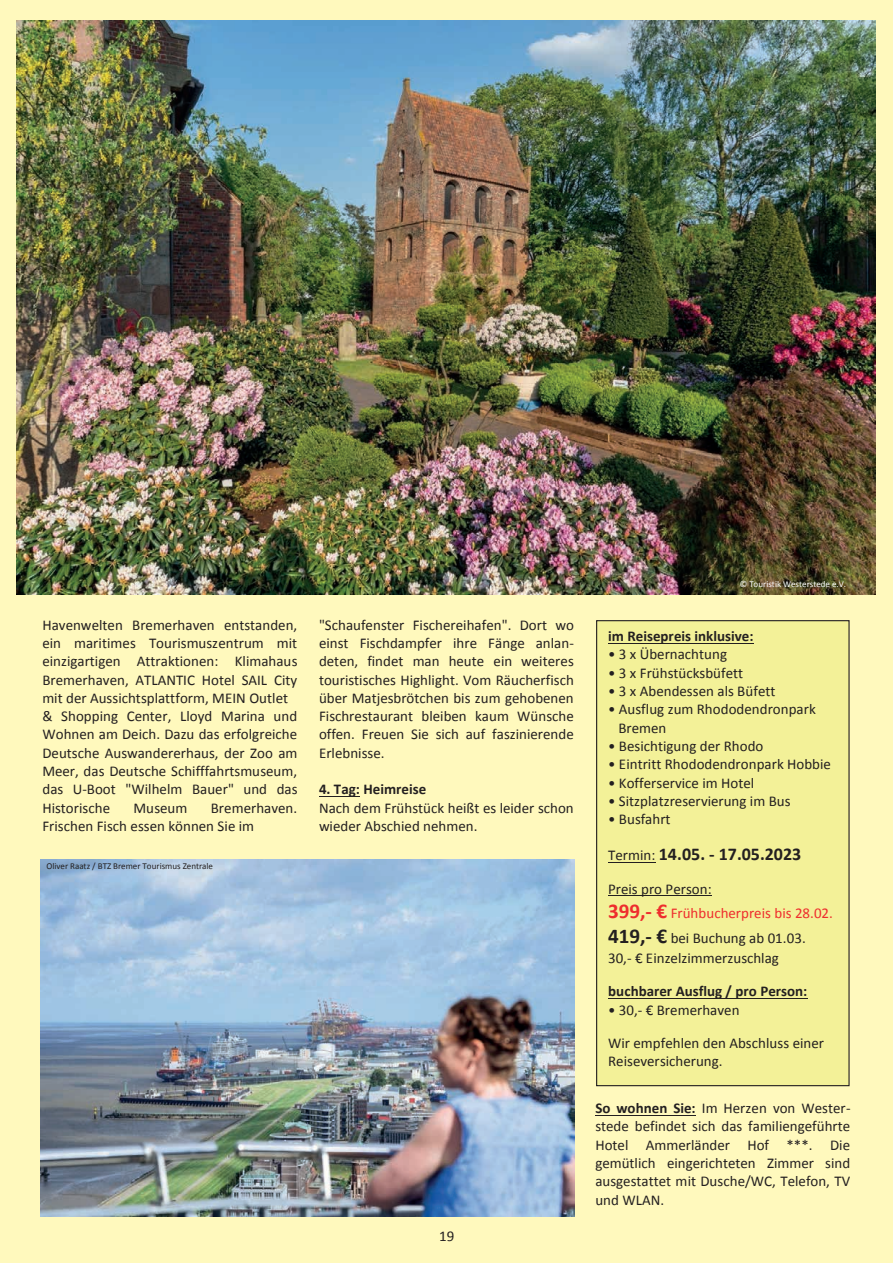
<style>
.page{position:relative;width:893px;height:1263px;background:#fff9bd}
.page>*{position:absolute;margin:0;border:0;box-sizing:border-box;transform-origin:0 0}
.t1{font:700 18px "Calibri";color:#231f20}
.t2{font:15px/18.3px "Calibri";color:#231f20}
.t3{font:700 15px "Calibri";color:#231f20}
.t4{font:15px/24.2px "Calibri";color:#ee2d2d}
.t5{font:9px "Calibri";color:#231f20}
.t6{font:9px "Calibri";color:#fff}
.s1{font-weight:400;font-size:15px}
.s2{color:#231f20}
.s3{font-weight:700;font-size:21px}
.s4{font-weight:700}
</style>
<div class="page">
<img style="left:16px;top:20px;width:860px;height:575px">
<img style="left:41px;top:860px;width:533px;height:357px">
<hr style="left:319px;top:796px;width:41px;height:1px;background:#231f20">
<hr style="left:595px;top:1115px;width:101px;height:1px;background:#231f20">
<div style="left:597px;top:621px;width:252px;height:465px;background:#f3f198"></div>
<div style="left:596px;top:620px;width:254px;height:466px;border:1px solid #231f20"></div>
<hr style="left:608px;top:643px;width:146px;height:1px;background:#231f20">
<hr style="left:608px;top:862px;width:47px;height:1px;background:#231f20">
<hr style="left:608px;top:895px;width:104px;height:1px;background:#231f20">
<hr style="left:608px;top:998px;width:200px;height:1px;background:#231f20">
<p class="t2" style="left:42px;top:615px;width:257px">Havenwelten Bremerhaven entstanden, ein maritimes Tourismuszentrum mit einzigartigen Attraktionen: Klimahaus Bremerhaven, ATLANTIC Hotel SAIL City mit der Aussichtsplattform, MEIN Outlet &amp; Shopping Center, Lloyd Marina und Wohnen am Deich. Dazu das erfolgreiche Deutsche Auswandererhaus, der Zoo am Meer, das Deutsche Schifffahrtsmuseum, das U-Boot "Wilhelm Bauer" und das Historische</p>
<p class="t2" style="left:42px;top:799px;width:256px;text-indent:168px">Bremerhaven.<br>Frischen Fisch essen können Sie im</p>
<p class="t5" style="left:46px;top:861px;width:168px">Oliver Raatz / BTZ Bremer Tourismus Zentrale</p>
<p class="t2" style="left:133px;top:799px;width:56px">Museum</p>
<p class="t2" style="left:319px;top:615px;width:257px;text-align:justify">"Schaufenster Fischereihafen". Dort wo einst Fischdampfer ihre Fänge anlan&shy;deten, findet man heute ein weiteres touristisches Highlight. Vom Räucherfisch über Matjesbrötchen bis zum gehobenen Fischrestaurant bleiben kaum Wünsche offen. Freuen Sie sich auf faszinierende Erlebnisse.</p>
<p class="t3" style="left:319px;top:780px;width:109px">4. Tag: Heimreise</p>
<p class="t2" style="left:319px;top:799px;width:256px">Nach dem Frühstück heißt es leider schon wieder Abschied nehmen.</p>
<p class="t2" style="left:439px;top:1227px;width:17px">19</p>
<p class="t6" style="left:740px;top:579px;width:108px">© Touristik Westerstede e.V.</p>
<p class="t3" style="left:608px;top:626px;width:147px">im Reisepreis inklusive:</p>
<p class="t2" style="left:608px;top:645px;width:120px">• 3 x Übernachtung</p>
<p class="t2" style="left:608px;top:664px;width:136px">• 3 x Frühstücksbüfett</p>
<p class="t2" style="left:608px;top:682px;width:169px">• 3 x Abendessen als Büfett</p>
<p class="t2" style="left:618px;top:700px;width:199px;text-indent:-10px">• Ausflug zum Rhododendronpark<br>Bremen</p>
<p class="t2" style="left:608px;top:737px;width:157px">• Besichtigung der Rhodo</p>
<p class="t2" style="left:608px;top:755px;width:224px">• Eintritt Rhododendronpark Hobbie</p>
<p class="t2" style="left:608px;top:773px;width:148px">• Kofferservice im Hotel</p>
<p class="t2" style="left:608px;top:792px;width:184px">• Sitzplatzreservierung im Bus</p>
<p class="t2" style="left:608px;top:810px;width:64px">• Busfahrt</p>
<p class="t1" style="left:608px;top:843px;width:195px"><span class="s1">Termin:</span> 14.05. - 17.05.2023</p>
<p class="t4" style="left:608px;top:877px;width:226px"><span class="s2">Preis pro Person:<br></span><span class="s3">399,- €</span> Frühbucherpreis bis 28.02.</p>
<p class="t2" style="left:608px;top:928px;width:199px;line-height:20px"><span class="s3">419,- €</span> bei Buchung ab 01.03.<br>30,- € Einzelzimmerzuschlag</p>
<p class="t3" style="left:608px;top:982px;width:201px">buchbarer Ausflug / pro Person:</p>
<p class="t2" style="left:608px;top:1000px;width:133px">• 30,- € Bremerhaven</p>
<p class="t2" style="left:608px;top:1034px;width:217px">Wir empfehlen den Abschluss einer<br>Reiseversicherung.</p>
<p class="t2" style="left:595px;top:1099px;width:257px;text-align:justify"><span class="s4">So wohnen Sie:</span> Im Herzen von Wester&shy;stede befindet sich das familiengeführte Hotel Ammerländer Hof ***. Die gemütlich eingerichteten Zimmer sind ausgestattet mit Dusche/WC, Telefon, TV und WLAN.</p>
</div>
